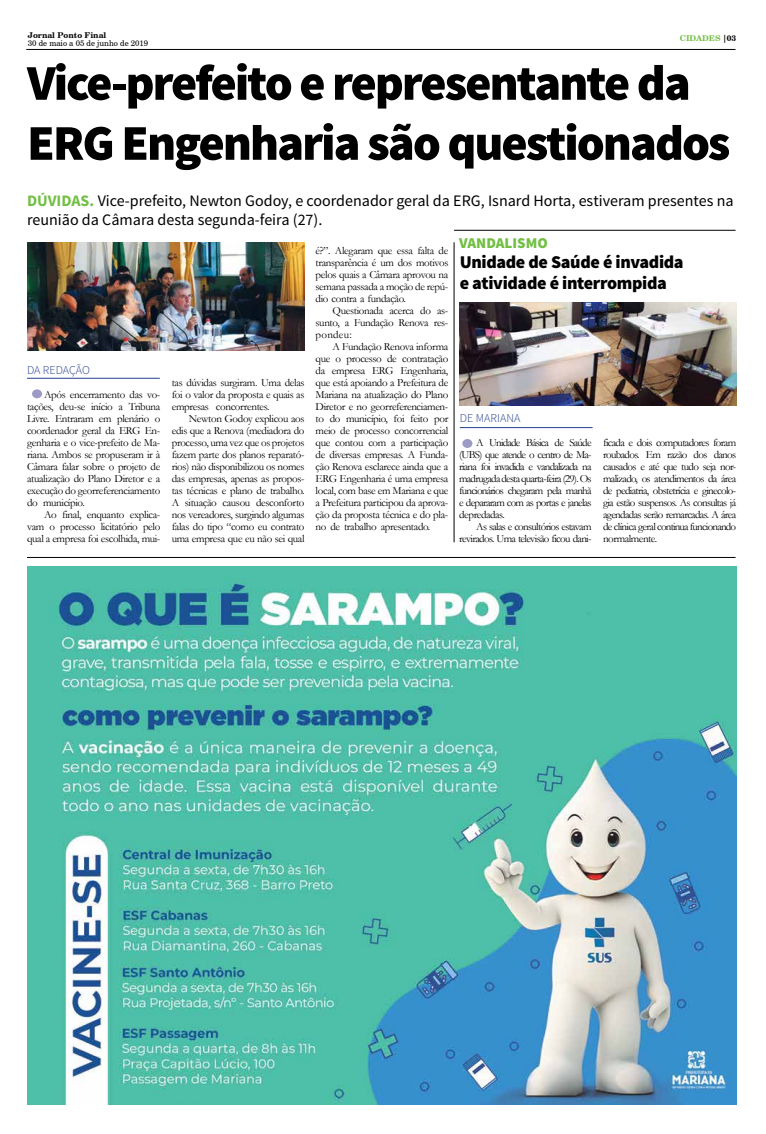
<style>
.page{position:relative;width:766px;height:1134px;background:#fff}
.page>*{position:absolute;margin:0;border:0;box-sizing:border-box;transform-origin:0 0}
.t1{font:900 50px/60px "Source Sans Pro";letter-spacing:-.04em;color:#000}
.t2{font:900 18px/21.6px "Source Sans Pro";letter-spacing:-.02em;color:#000}
.t3{font:16px/19.2px "Source Sans Pro";color:#000}
.t4{font:900 15px "Source Sans Pro";color:#72bf44}
.t5{font:300 12px "Source Sans Pro";color:#25408f}
.t6{font:11px/12px "Garamond";letter-spacing:-.03em;color:#000;text-align:justify}
.t7{font:11px/12px "Garamond";letter-spacing:-.06em;color:#000;text-align:right}
.t8{font:8px "Century Schlbk Cyrillic BT";color:#000}
.t9{font:700 8px "Century Schlbk Cyrillic BT";color:#000}
.t10{font:700 8px "Century Schlbk Cyrillic BT";color:#72bf44}
.s1{font-weight:700;color:#72bf44}
.s2{color:#000}
</style>
<div class="page">
<hr style="left:26px;top:49px;width:709px;height:1px;background:#000">
<hr style="left:27px;top:557px;width:708px;height:1px;background:#000">
<img style="left:28px;top:566px;width:708px;height:539px">
<hr style="left:27px;top:378px;width:133px;height:1px;background:#25408f">
<div style="left:32px;top:389px;width:10px;height:9px;background:#9b9bc5;border-radius:50%"></div>
<img style="left:27px;top:242px;width:277px;height:108px">
<hr style="left:459px;top:427px;width:133px;height:1px;background:#25408f">
<div style="left:462px;top:439px;width:10px;height:9px;background:#9b9bc5;border-radius:50%"></div>
<img style="left:459px;top:302px;width:277px;height:103px">
<hr style="left:454px;top:230px;width:281px;height:1px;background:#000">
<hr style="left:454px;top:242px;width:1px;height:300px;background:#000">
<p class="t9" style="left:28px;top:30px;width:80px">Jornal Ponto Final</p>
<p class="t8" style="left:28px;top:38px;width:122px">30 de maio a 05 de junho de 2019</p>
<h1 class="t1" style="left:27px;top:55px;width:704px">Vice-prefeito e representante da<br>ERG Engenharia são questionados</h1>
<h3 class="t3" style="left:27px;top:192px;width:708px"><span class="s1">DÚVIDAS.</span> Vice-prefeito, Newton Godoy, e coordenador geral da ERG, Isnard Horta, estiveram presentes na reunião da Câmara desta segunda-feira (27).</h3>
<p class="t10" style="left:679px;top:33px;width:58px">CIDADES <span class="s2">|03</span></p>
<p class="t5" style="left:27px;top:363px;width:64px">DA REDAÇÃO</p>
<p class="t6" style="left:27px;top:389px;width:135px;text-indent:17px">Após encerramento das vo&shy;tações, deu-se início a Tribuna Livre. Entraram em plenário o coordenador geral da ERG En&shy;genharia e o vice-prefeito de Ma&shy;riana. Ambos se propuseram ir à Câmara falar sobre o projeto de atualização do Plano Diretor e a execução do georreferenciamento do município.</p>
<p class="t6" style="left:27px;top:509px;width:135px;text-indent:17px">Ao final, enquanto explica&shy;vam o processo licitatório pelo qual a empresa foi escolhida, mui-</p>
<p class="t6" style="left:172px;top:377px;width:134px">tas dúvidas surgiram. Uma delas foi o valor da proposta e quais as empresas concorrentes.</p>
<p class="t6" style="left:172px;top:413px;width:134px;text-indent:17px">Newton Godoy explicou aos edis que a Renova (mediadora do processo, uma vez que os projetos fazem parte dos planos reparató&shy;rios) não disponibilizou os nomes das empresas, apenas as propos&shy;tas técnicas e plano de trabalho.<br>A situação causou desconforto nos vereadores, surgindo algumas falas do tipo “como eu contrato uma empresa que eu não sei qual</p>
<p class="t6" style="left:315px;top:245px;width:134px">é?”. Alegaram que essa falta de transparência é um dos motivos pelos quais a Câmara aprovou na semana passada a moção de repú&shy;dio contra a fundação.</p>
<p class="t6" style="left:315px;top:305px;width:134px;text-indent:17px">Questionada acerca do as&shy;sunto, a Fundação Renova res&shy;pondeu:</p>
<p class="t6" style="left:315px;top:341px;width:134px;text-indent:17px">A Fundação Renova informa que o processo de contratação da empresa ERG Engenharia, que está apoiando a Prefeitura de Mariana na atualização do Plano Diretor e no georreferenciamen&shy;to do município, foi feito por meio de processo concorrencial que contou com a participação de diversas empresas. A Funda&shy;ção Renova esclarece ainda que a ERG Engenharia é uma empresa local, com base em Mariana e que a Prefeitura participou da aprova&shy;ção da proposta técnica e do pla&shy;no de trabalho apresentado.</p>
<h3 class="t4" style="left:459px;top:233px;width:90px">VANDALISMO</h3>
<h2 class="t2" style="left:459px;top:252px;width:225px">Unidade de Saúde é invadida e atividade é interrompida</h2>
<p class="t5" style="left:459px;top:411px;width:62px">DE MARIANA</p>
<p class="t6" style="left:459px;top:437px;width:134px;text-indent:17px">A Unidade Básica de Saúde (UBS) que atende o centro de Ma&shy;riana foi invadida e vandalizada na madrugada desta quarta-feira (29). Os funcionários chegaram pela manhã e depararam com as portas e janelas depredadas.</p>
<p class="t7" style="left:459px;top:521px;width:134px">As salas e consultórios estavam revirados. Uma televisão ficou dani-</p>
<p class="t6" style="left:603px;top:437px;width:135px">ficada e dois computadores foram roubados. Em razão dos danos causados e até que tudo seja nor&shy;malizado, os atendimentos da área de pediatria, obstetrícia e ginecolo&shy;gia estão suspensos. As consultas já agendadas serão remarcadas. A área de clínica geral continua funcionando normalmente.</p>
</div>
